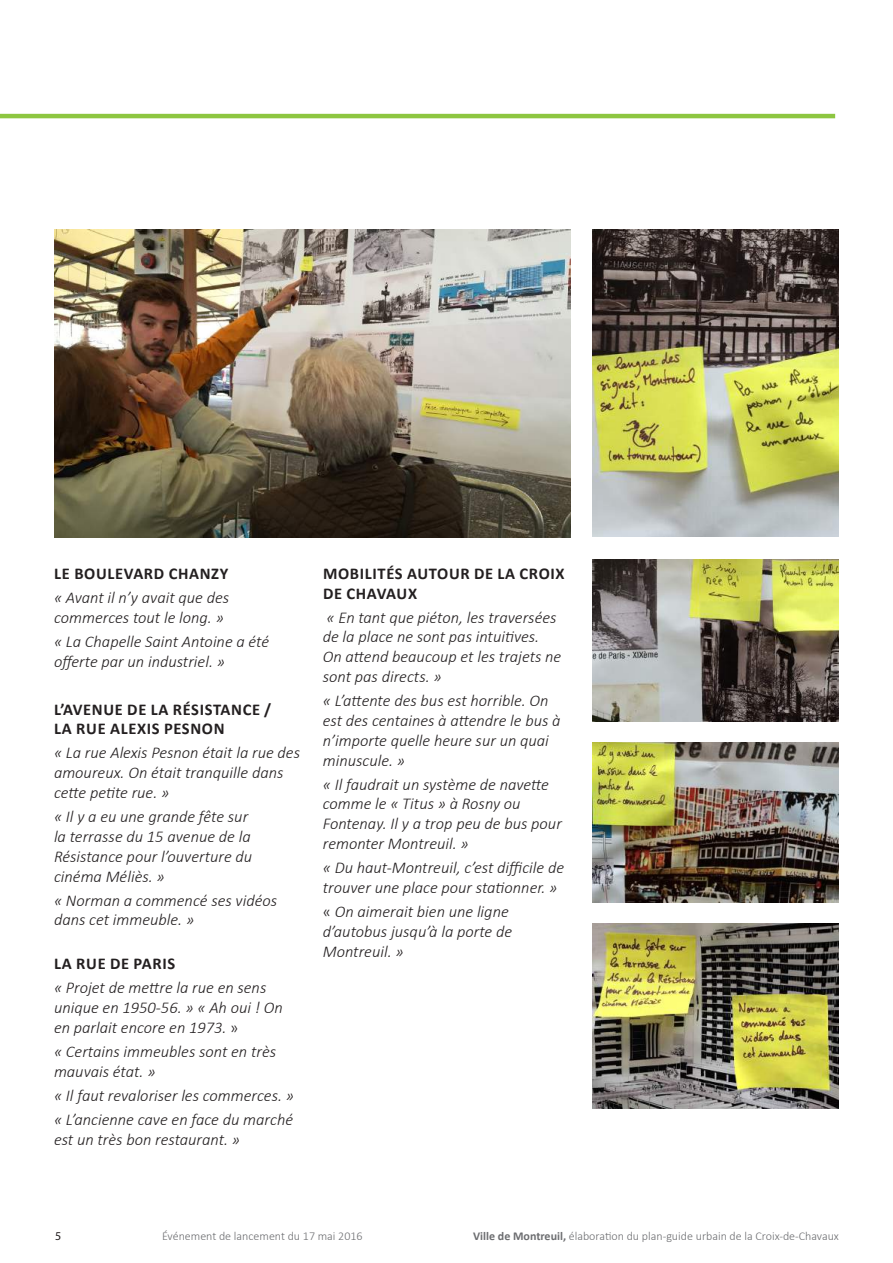
<style>
.page{position:relative;width:893px;height:1263px;background:#fff}
.page>*{position:absolute;margin:0;border:0;box-sizing:border-box;transform-origin:0 0}
.t1{font:italic 300 16.5px/19.8px "Calibri";color:#231f20}
.t2{font:700 16.5px/19.8px "Calibri";letter-spacing:.04em;color:#231f20}
.t3{font:300 12px "Calibri";color:#6c6d70}
.t4{font:12px "Myriad Pro";color:#231f20}
.s1{font-style:normal}
.s2{font-weight:700}
</style>
<div class="page">
<img style="left:54px;top:229px;width:516px;height:308px">
<img style="left:592px;top:559px;width:247px;height:162px">
<img style="left:592px;top:229px;width:247px;height:307px">
<img style="left:592px;top:742px;width:247px;height:160px">
<img style="left:592px;top:924px;width:247px;height:185px">
<hr style="left:0;top:114px;width:835px;height:4px;background:#8dc641">
<p class="t2" style="left:54px;top:563px;width:175px">LE BOULEVARD CHANZY</p>
<p class="t1" style="left:54px;top:587px;width:177px">« Avant il n’y avait que des commerces tout le long. »</p>
<p class="t1" style="left:54px;top:631px;width:217px">« La Chapelle Saint Antoine a été offerte par un industriel. »</p>
<p class="t2" style="left:54px;top:698px;width:218px">L’AVENUE DE LA RÉSISTANCE /<br>LA RUE ALEXIS PESNON</p>
<p class="t1" style="left:54px;top:743px;width:248px">« La rue Alexis Pesnon était la rue des amoureux. On était tranquille dans cette petite rue. »</p>
<p class="t1" style="left:54px;top:806px;width:200px">« Il y a eu une grande fête sur la terrasse du 15 avenue de la<br>Résistance pour l’ouverture du cinéma Méliès. »</p>
<p class="t1" style="left:54px;top:890px;width:225px">« Norman a commencé ses vidéos dans cet immeuble. »</p>
<p class="t2" style="left:54px;top:953px;width:122px">LA RUE DE PARIS</p>
<p class="t1" style="left:54px;top:978px;width:230px">« Projet de mettre la rue en sens unique en 1950-56. » « Ah oui ! On en parlait encore en 1973. <span class="s1">»</span></p>
<p class="t1" style="left:54px;top:1041px;width:224px">« Certains immeubles sont en très mauvais état. »</p>
<p class="t1" style="left:54px;top:1083px;width:242px;line-height:24px">« Il faut revaloriser les commerces. » « L’ancienne cave en face du marché</p>
<p class="t1" style="left:54px;top:1129px;width:188px">est un très bon restaurant. »</p>
<p class="t2" style="left:323px;top:563px;width:243px">MOBILITÉS AUTOUR DE LA CROIX<br>DE CHAVAUX</p>
<p class="t1" style="left:323px;top:607px;width:240px">« En tant que piéton, les traversées de la place ne sont pas intuitives.<br>On attend beaucoup et les trajets ne sont pas directs. »</p>
<p class="t1" style="left:323px;top:690px;width:239px">« L’attente des bus est horrible. On est des centaines à attendre le bus à n’importe quelle heure sur un quai minuscule. »</p>
<p class="t1" style="left:323px;top:774px;width:241px">« Il faudrait un système de navette comme le « Titus » à Rosny ou<br>Fontenay. Il y a trop peu de bus pour remonter Montreuil. »</p>
<p class="t1" style="left:323px;top:857px;width:243px">« Du haut-Montreuil, c’est difficile de trouver une place pour stationner. »</p>
<p class="t1" style="left:323px;top:901px;width:191px"><span class="s1">«</span> On aimerait bien une ligne d’autobus jusqu’à la porte de<br>Montreuil. »</p>
<p class="t4" style="left:55px;top:1228px;width:8px">5</p>
<p class="t3" style="left:162px;top:1229px;width:202px">Événement de lancement du 17 mai 2016</p>
<p class="t3" style="left:473px;top:1229px;width:367px"><span class="s2">Ville de Montreuil,</span> élaboration du plan-guide urbain de la Croix-de-Chavaux</p>
</div>
